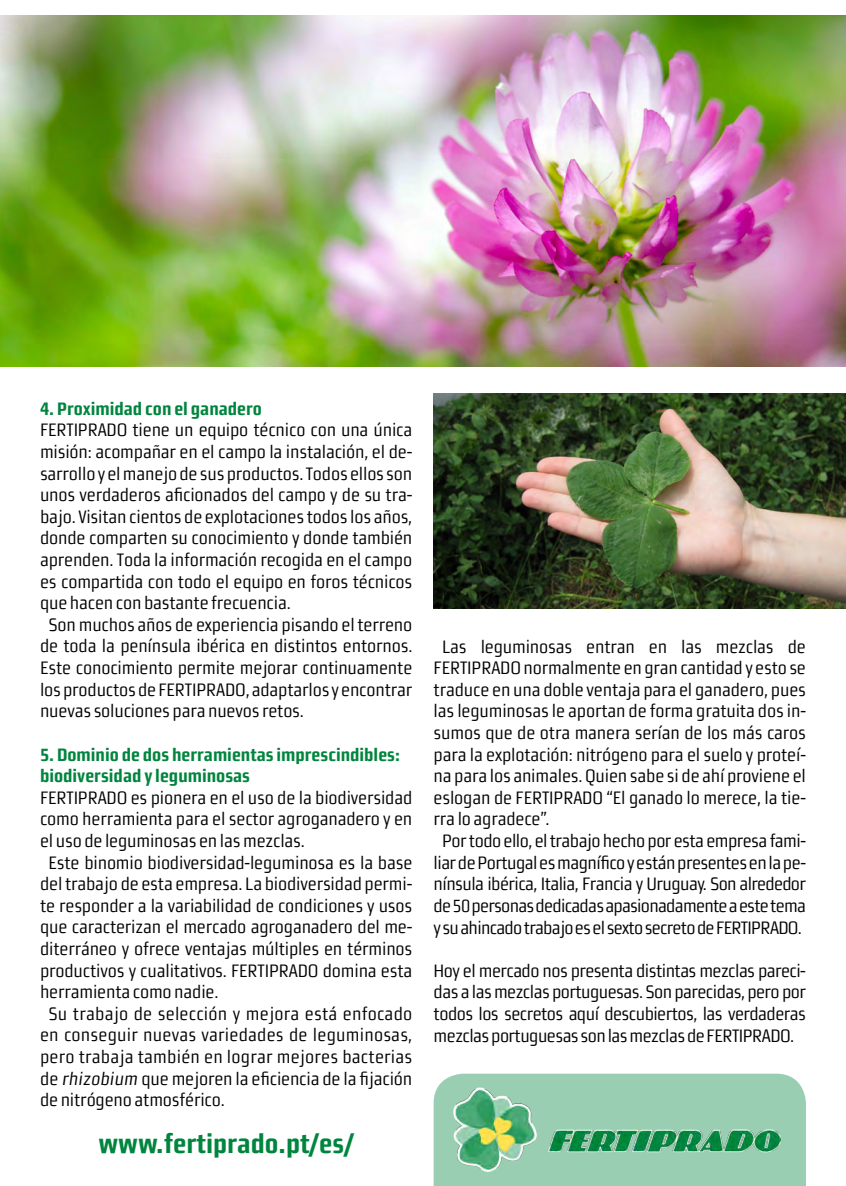
<style>
.page{position:relative;width:846px;height:1186px;background:#fff}
.page>*{position:absolute;margin:0;border:0;box-sizing:border-box;transform-origin:0 0}
.t1{font:27px "Morgan Sans Cond Bold Lining";color:#00853e}
.t2{font:18px/21.6px "Morgan Sans Cond Regular Lining";letter-spacing:-.01em;color:#000;text-align:justify}
.t3{font:18px "Morgan Sans Cond Regular Lining";letter-spacing:-.03em;color:#000}
.t4{font:18px "Morgan Sans Cond Regular Lining";letter-spacing:.01em;color:#000}
.t5{font:18px "Morgan Sans Cond Bold Lining";color:#00853e}
.t6{font:18px "Morgan Sans Cond Regular Lining";letter-spacing:-.04em;color:#000}
.s1{font-family:"Morgan Sans Cond Italic Lining"}
</style>
<div class="page">
<svg style="left:433px;top:1073px;width:372px;height:113px;background:#9ed0b6"></svg>
<img style="left:0;top:15px;width:845px;height:351px">
<img style="left:453px;top:1086px;width:327px;height:88px">
<img style="left:433px;top:393px;width:412px;height:215px">
<p class="t5" style="left:40px;top:398px;width:223px">4. Proximidad con el ganadero</p>
<p class="t2" style="left:40px;top:419px;width:374px">FERTIPRADO tiene un equipo técnico con una única</p>
<p class="t2" style="left:40px;top:441px;width:374px">misión: acompañar en el campo la instalación, el de-</p>
<p class="t2" style="left:40px;top:462px;width:374px">sarrollo y el manejo de sus productos. Todos ellos son</p>
<p class="t2" style="left:40px;top:484px;width:374px">unos verdaderos aficionados del campo y de su tra-</p>
<p class="t2" style="left:40px;top:505px;width:374px">bajo. Visitan cientos de explotaciones todos los años,</p>
<p class="t2" style="left:40px;top:527px;width:374px">donde comparten su conocimiento y donde también</p>
<p class="t2" style="left:40px;top:549px;width:373px">aprenden. Toda la información recogida en el campo</p>
<p class="t2" style="left:40px;top:570px;width:374px">es compartida con todo el equipo en foros técnicos</p>
<p class="t2" style="left:40px;top:592px;width:252px">que hacen con bastante frecuencia.</p>
<p class="t2" style="left:48px;top:613px;width:365px">Son muchos años de experiencia pisando el terreno</p>
<p class="t2" style="left:40px;top:635px;width:374px">de toda la península ibérica en distintos entornos.</p>
<p class="t2" style="left:40px;top:657px;width:374px">Este conocimiento permite mejorar continuamente</p>
<p class="t2" style="left:40px;top:678px;width:374px">los productos de FERTIPRADO, adaptarlos y encontrar</p>
<p class="t2" style="left:40px;top:700px;width:265px">nuevas soluciones para nuevos retos.</p>
<p class="t5" style="left:40px;top:743px;width:361px">5. Dominio de dos herramientas imprescindibles:</p>
<p class="t5" style="left:40px;top:765px;width:211px">biodiversidad y leguminosas</p>
<p class="t2" style="left:40px;top:786px;width:374px">FERTIPRADO es pionera en el uso de la biodiversidad</p>
<p class="t2" style="left:40px;top:808px;width:374px">como herramienta para el sector agroganadero y en</p>
<p class="t2" style="left:40px;top:829px;width:266px">el uso de leguminosas en las mezclas.</p>
<p class="t2" style="left:48px;top:851px;width:365px">Este binomio biodiversidad-leguminosa es la base</p>
<p class="t2" style="left:40px;top:873px;width:374px">del trabajo de esta empresa. La biodiversidad permi-</p>
<p class="t2" style="left:40px;top:894px;width:374px">te responder a la variabilidad de condiciones y usos</p>
<p class="t2" style="left:40px;top:916px;width:374px">que caracterizan el mercado agroganadero del me-</p>
<p class="t2" style="left:40px;top:937px;width:374px">diterráneo y ofrece ventajas múltiples en términos</p>
<p class="t2" style="left:40px;top:959px;width:374px">productivos y cualitativos. FERTIPRADO domina esta</p>
<p class="t2" style="left:40px;top:981px;width:180px">herramienta como nadie.</p>
<p class="t4" style="left:48px;top:1003px;width:365px">Su trabajo de selección y mejora está enfocado</p>
<p class="t4" style="left:40px;top:1024px;width:374px">en conseguir nuevas variedades de leguminosas,</p>
<p class="t4" style="left:40px;top:1046px;width:374px">pero trabaja también en lograr mejores bacterias</p>
<p class="t2" style="left:40px;top:1067px;width:374px">de <span class="s1">rhizobium</span> que mejoren la eficiencia de la fijación</p>
<p class="t2" style="left:40px;top:1089px;width:186px">de nitrógeno atmosférico.</p>
<p class="t1" style="left:98px;top:1127px;width:257px">www.fertiprado.pt/es/</p>
<p class="t2" style="left:442px;top:635px;width:365px">Las leguminosas entran en las mezclas de</p>
<p class="t2" style="left:433px;top:657px;width:374px">FERTIPRADO normalmente en gran cantidad y esto se</p>
<p class="t2" style="left:433px;top:678px;width:374px">traduce en una doble ventaja para el ganadero, pues</p>
<p class="t2" style="left:433px;top:700px;width:374px">las leguminosas le aportan de forma gratuita dos in-</p>
<p class="t2" style="left:433px;top:722px;width:374px">sumos que de otra manera serían de los más caros</p>
<p class="t2" style="left:433px;top:743px;width:374px">para la explotación: nitrógeno para el suelo y proteí-</p>
<p class="t2" style="left:433px;top:765px;width:374px">na para los animales. Quien sabe si de ahí proviene el</p>
<p class="t2" style="left:433px;top:786px;width:374px">eslogan de FERTIPRADO “El ganado lo merece, la tie-</p>
<p class="t2" style="left:433px;top:808px;width:117px">rra lo agradece”.</p>
<p class="t3" style="left:442px;top:830px;width:365px">Por todo ello, el trabajo hecho por esta empresa fami-</p>
<p class="t3" style="left:433px;top:852px;width:374px">liar de Portugal es magnífico y están presentes en la pe-</p>
<p class="t3" style="left:433px;top:873px;width:374px">nínsula ibérica, Italia, Francia y Uruguay. Son alrededor</p>
<p class="t6" style="left:433px;top:895px;width:374px">de 50 personas dedicadas apasionadamente a este tema</p>
<p class="t6" style="left:433px;top:917px;width:370px">y su ahincado trabajo es el sexto secreto de FERTIPRADO.</p>
<p class="t2" style="left:433px;top:959px;width:374px">Hoy el mercado nos presenta distintas mezclas pareci&shy;das a las mezclas portuguesas. Son parecidas, pero por todos los secretos aquí descubiertos, las verdaderas mezclas portuguesas son las mezclas de FERTIPRADO.</p>
</div>
